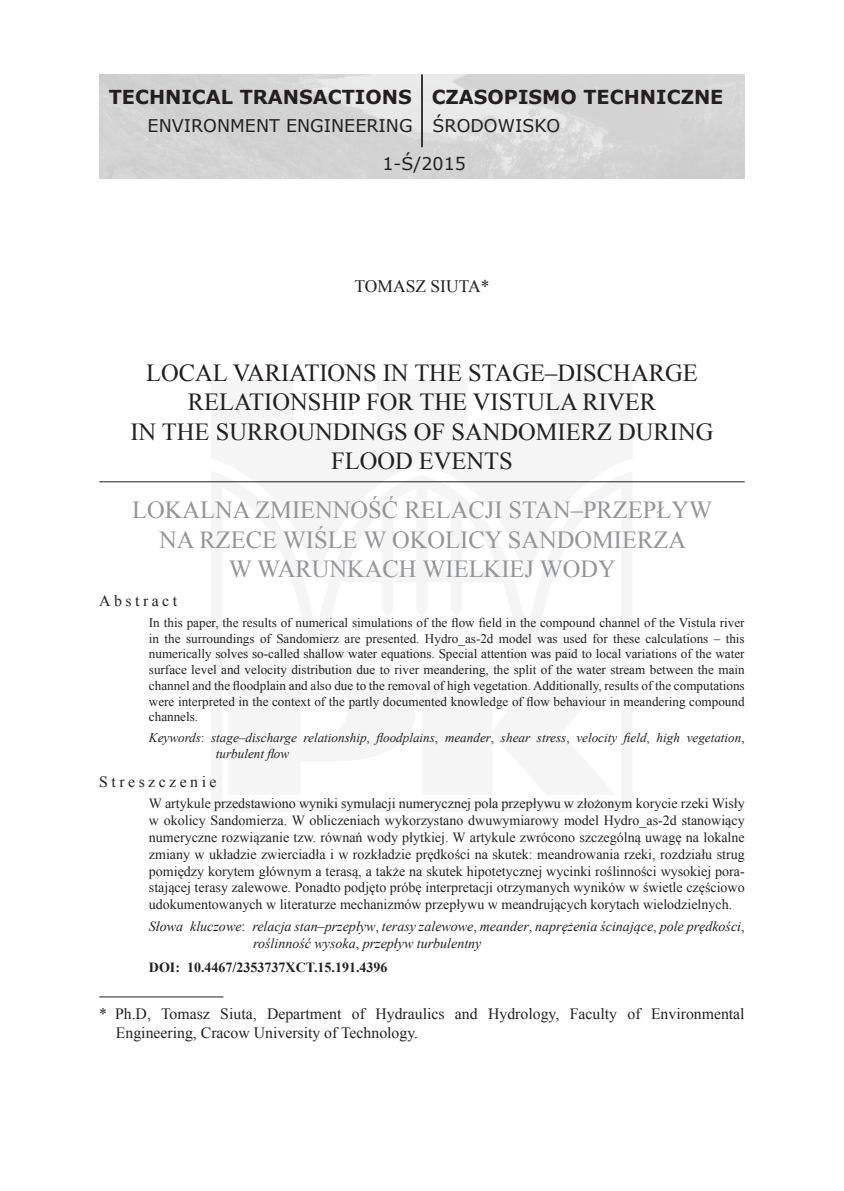
<style>
.page{position:relative;width:844px;height:1191px;background:#fff}
.page>*{position:absolute;margin:0;border:0;box-sizing:border-box;transform-origin:0 0}
.Tytuł_angielski{font:24.5px/29.4px "Times New Roman";color:#231f20;text-align:center}
.Tytuł_polski{font:24.5px/29.4px "Times New Roman";color:#939598;text-align:center}
.t1{font:700 19.25px "Verdana";color:#231f20}
.t2{font:17.5px/37.3px "Verdana";color:#231f20}
.Nazwisko_autora{font:17.5px "Times New Roman";color:#231f20}
.Przypis_angielski{font:15.75px/18.9px "Times New Roman";color:#231f20}
.streszczenie{font:15.75px "Times New Roman";letter-spacing:.22em;color:#231f20}
.Abstract{font:15.75px "Times New Roman";letter-spacing:.22em;color:#231f20}
.Test_streszczenia_po{font:14px/16.8px "Times New Roman";color:#231f20;text-align:justify}
.Słowa_kluczowe_8_pkt{font:italic 14px/16.8px "Times New Roman";color:#231f20}
.DOI{font:700 14px "Times New Roman";color:#231f20}
.Test_-_abstract_8_pk{font:13.12px/15.8px "Times New Roman";color:#231f20;text-align:justify}
.Keywords_8_pkt{font:italic 13.12px/15.8px "Times New Roman";color:#231f20}
.s1{font-style:normal}
</style>
<div class="page">
<hr style="left:99px;top:996px;width:124px;height:1px;background:#231f20">
<hr style="left:99px;top:481px;width:645px;height:1px;background:#231f20">
<img style="left:99px;top:74px;width:645px;height:105px">
<hr style="left:421px;top:74px;width:2px;height:73px;background:#231f20">
<p class="t1" style="left:109px;top:83px;width:304px">TECHNICAL TRANSACTIONS</p>
<p class="t2" style="left:382px;top:107px;width:85px;text-indent:-235px">ENVIRONMENT ENGINEERING<br>1-Ś/2015</p>
<p class="t1" style="left:431px;top:83px;width:293px">CZASOPISMO TECHNICZNE</p>
<p class="t2" style="left:432px;top:107px;width:129px">ŚRODOWISKO</p>
<p class="Nazwisko_autora" style="left:354px;top:274px;width:136px">TOMASZ SIUTA*</p>
<p class="Tytuł_angielski" style="left:130px;top:358px;width:584px">LOCAL VARIATIONS IN THE STAGE‒DISCHARGE<br>RELATIONSHIP FOR THE VISTULA RIVER<br>IN THE SURROUNDINGS OF SANDOMIERZ DURING<br>FLOOD EVENTS</p>
<p class="Tytuł_polski" style="left:132px;top:495px;width:581px">LOKALNA ZMIENNOŚĆ RELACJI STAN‒PRZEPŁYW<br>NA RZECE WIŚLE W OKOLICY SANDOMIERZA<br>W WARUNKACH WIELKIEJ WODY</p>
<p class="Abstract" style="left:99px;top:590px;width:79px">Abstract</p>
<p class="Test_-_abstract_8_pk" style="left:149px;top:614px;width:597px">In this paper, the results of numerical simulations of the flow field in the compound channel of the Vistula river in the surroundings of Sandomierz are presented. Hydro_as-2d model was used for these calculations ‒ this numerically solves so-called shallow water equations. Special attention was paid to local variations of the water surface level and velocity distribution due to river meandering, the split of the water stream between the main channel and the floodplain and also due to the removal of high vegetation. Additionally, results of the computations were interpreted in the context of the partly documented knowledge of flow behaviour in meandering compound channels.</p>
<p class="Keywords_8_pkt" style="left:216px;top:729px;width:530px;text-indent:-67px">Keywords<span class="s1">:</span> stage<span class="s1">‒</span>discharge relationship<span class="s1">,</span> floodplains<span class="s1">,</span> meander<span class="s1">,</span> shear stress<span class="s1">,</span> velocity field<span class="s1">,</span> high vegetation<span class="s1">, </span>turbulent flow</p>
<p class="streszczenie" style="left:99px;top:771px;width:119px">Streszczenie</p>
<p class="Test_streszczenia_po" style="left:149px;top:795px;width:597px">W artykule przedstawiono wyniki symulacji numerycznej pola przepływu w złożonym korycie rzeki Wisły w okolicy Sandomierza. W obliczeniach wykorzystano dwuwymiarowy model Hydro_as-2d stanowiący numeryczne rozwiązanie tzw. równań wody płytkiej. W artykule zwrócono szczególną uwagę na lokalne zmiany w układzie zwierciadła i w rozkładzie prędkości na skutek: meandrowania rzeki, rozdziału strug pomiędzy korytem głównym a terasą, a także na skutek hipotetycznej wycinki roślinności wysokiej pora&shy;stającej terasy zalewowe. Ponadto podjęto próbę interpretacji otrzymanych wyników w świetle częściowo udokumentowanych w literaturze mechanizmów przepływu w meandrujących korytach wielodzielnych.</p>
<p class="Słowa_kluczowe_8_pkt" style="left:253px;top:917px;width:493px;text-indent:-104px">Słowa kluczowe<span class="s1">:</span> relacja stan<span class="s1">‒</span>przepływ<span class="s1">,</span> terasy zalewowe<span class="s1">,</span> meander<span class="s1">,</span> naprężenia ścinające<span class="s1">,</span> pole prędkości<span class="s1">, </span>roślinność wysoka<span class="s1">,</span> przepływ turbulentny</p>
<p class="DOI" style="left:149px;top:957px;width:240px">DOI: 10.4467/2353737XCT.15.191.4396</p>
<p class="Przypis_angielski" style="left:116px;top:1004px;width:630px;text-indent:-17px">* Ph.D, Tomasz Siuta, Department of Hydraulics and Hydrology, Faculty of Environmental<br>Engineering, Cracow University of Technology.</p>
</div>
